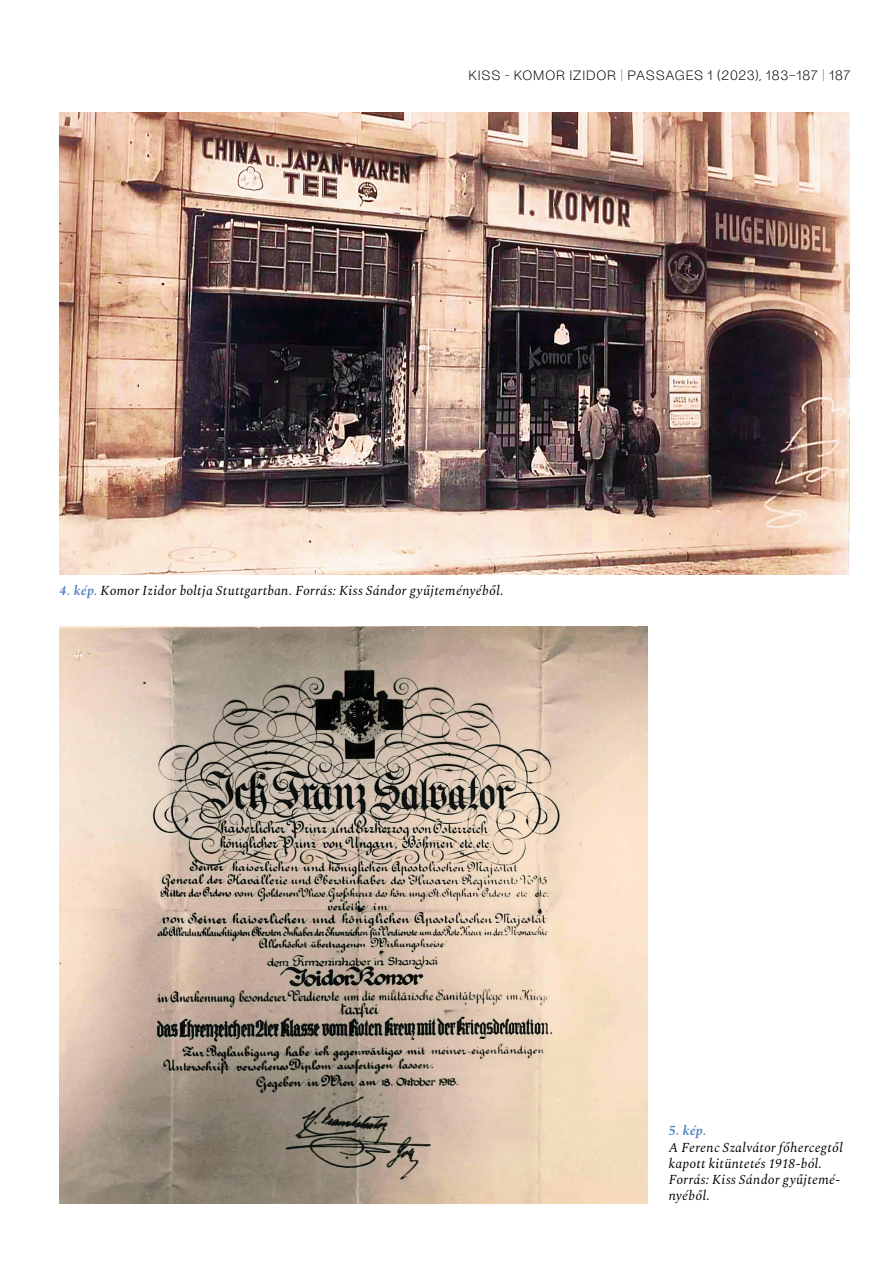
<style>
.page{position:relative;width:893px;height:1263px;background:#fff}
.page>*{position:absolute;margin:0;border:0;box-sizing:border-box;transform-origin:0 0}
.t1{font:13.5px/16.2px "Spectral Italic 2";letter-spacing:.02em;color:#000}
.t2{font:13.5px "Ambiant Light 7";letter-spacing:.055em;color:#000}
.t3{font:italic 13.5px "Spectral";letter-spacing:.02em;color:#000}
.t4{font:italic 600 13.5px "Spectral";color:#5182c3}
.s1{color:#5182c3}
.s2{font-family:"Spectral";font-weight:600;font-style:italic;color:#5182c3}
</style>
<div class="page">
<img style="left:60px;top:627px;width:587px;height:576px">
<img style="left:60px;top:112px;width:789px;height:462px">
<p class="t2" style="left:468px;top:69px;width:384px">KISS - KOMOR IZIDOR <span class="s1">|</span> PASSAGES 1 (2023), 183–187 <span class="s1">|</span> 187</p>
<p class="t1" style="left:60px;top:582px;width:446px"><span class="s2">4. kép.</span> Komor Izidor boltja Stuttgartban . Forrás: Kiss Sándor gyűjteményéből .</p>
<p class="t4" style="left:669px;top:1121px;width:39px">5. kép.</p>
<p class="t1" style="left:669px;top:1138px;width:176px">A Ferenc Szalvátor főhercegtől</p>
<p class="t3" style="left:669px;top:1153px;width:155px">kapott kitüntetés 1918-ból .</p>
<p class="t1" style="left:669px;top:1170px;width:173px">Forrás: Kiss Sándor gyűjtemé&shy;nyéből .</p>
</div>
